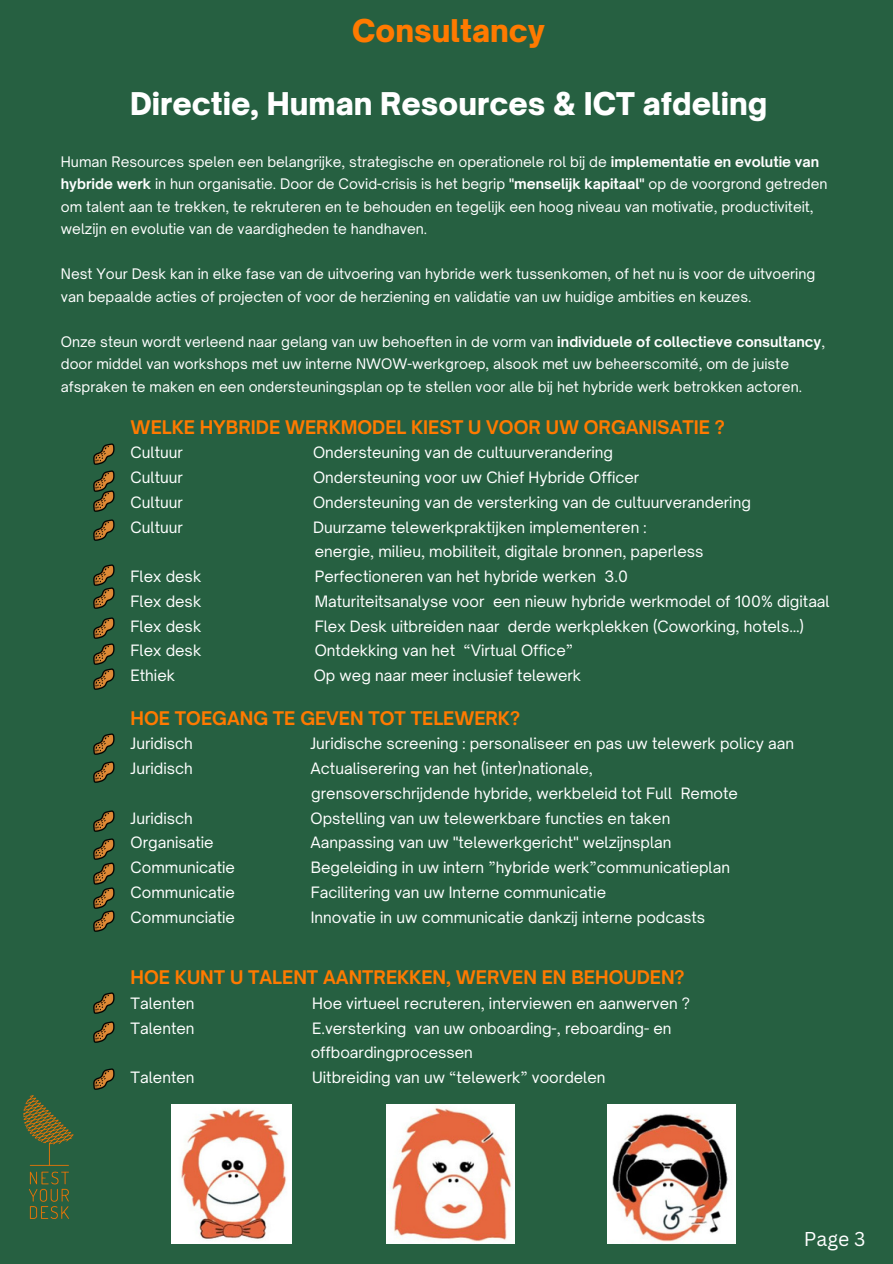
<style>
.page{position:relative;width:893px;height:1264px;background:#fff}
.page>*{position:absolute;margin:0;border:0;box-sizing:border-box;transform-origin:0 0}
.t1{font:900 30px "Open Sauce One";color:#fff}
.t2{font:900 30px "Open Sauce One";color:#ff7a00}
.t3{font:19.5px "Canva Sans";color:#fff}
.t4{font:700 18px "Open Sauce One";color:#ff7a00}
.t5{font:15px/24.8px "Open Sauce One";color:#fff}
.t6{font:13.95px/22.5px "Open Sauce One";color:#fff}
.s1{font-weight:700}
</style>
<div class="page">
<div style="left:0;top:0;width:892px;height:1263px;background:#266041"></div>
<img style="left:171px;top:1104px;width:120px;height:139px">
<img style="left:386px;top:1104px;width:129px;height:139px">
<img style="left:608px;top:1104px;width:127px;height:139px">
<img style="left:23px;top:1095px;width:51px;height:124px">
<img style="left:93px;top:443px;width:22px;height:45px">
<img style="left:93px;top:488px;width:22px;height:53px">
<img style="left:93px;top:617px;width:22px;height:22px">
<img style="left:93px;top:669px;width:22px;height:21px">
<img style="left:93px;top:589px;width:22px;height:20px">
<img style="left:93px;top:733px;width:22px;height:50px">
<img style="left:93px;top:810px;width:22px;height:50px">
<img style="left:93px;top:643px;width:22px;height:26px">
<img style="left:93px;top:862px;width:22px;height:22px">
<img style="left:93px;top:884px;width:22px;height:23px">
<img style="left:93px;top:907px;width:22px;height:25px">
<img style="left:93px;top:992px;width:22px;height:51px">
<img style="left:93px;top:1068px;width:22px;height:22px">
<img style="left:93px;top:564px;width:22px;height:25px">
<p class="t2" style="left:352px;top:12px;width:194px">Consultancy</p>
<p class="t1" style="left:130px;top:84px;width:638px">Directie, Human Resources &amp; ICT afdeling</p>
<p class="t6" style="left:61px;top:150px;width:768px">Human Resources spelen een belangrijke, strategische en operationele rol bij de <span class="s1">implementatie en evolutie van hybride werk</span> in hun organisatie. Door de Covid-crisis is het begrip <span class="s1">"menselijk kapitaal"</span> op de voorgrond getreden om talent aan te trekken, te rekruteren en te behouden en tegelijk een hoog niveau van motivatie, productiviteit, welzijn en evolutie van de vaardigheden te handhaven.</p>
<p class="t6" style="left:61px;top:263px;width:755px">Nest Your Desk kan in elke fase van de uitvoering van hybride werk tussenkomen, of het nu is voor de uitvoering van bepaalde acties of projecten of voor de herziening en validatie van uw huidige ambities en keuzes.</p>
<p class="t6" style="left:61px;top:330px;width:765px">Onze steun wordt verleend naar gelang van uw behoeften in de vorm van <span class="s1">individuele of collectieve consultancy</span>, door middel van workshops met uw interne NWOW-werkgroep, alsook met uw beheerscomité, om de juiste afspraken te maken en een ondersteuningsplan op te stellen voor alle bij het hybride werk betrokken actoren.</p>
<p class="t4" style="left:131px;top:415px;width:595px">WELKE HYBRIDE WERKMODEL KIEST U VOOR UW ORGANISATIE ?</p>
<p class="t5" style="left:131px;top:440px;width:54px">Cultuur</p>
<p class="t5" style="left:313px;top:440px;width:301px">Ondersteuning van de cultuurverandering</p>
<p class="t5" style="left:131px;top:465px;width:54px">Cultuur</p>
<p class="t5" style="left:313px;top:465px;width:328px">Ondersteuning voor uw Chief Hybride Officer</p>
<p class="t5" style="left:131px;top:489px;width:54px">Cultuur</p>
<p class="t5" style="left:313px;top:489px;width:439px">Ondersteuning van de versterking van de cultuurverandering</p>
<p class="t5" style="left:131px;top:514px;width:54px">Cultuur</p>
<p class="t5" style="left:313px;top:514px;width:335px">Duurzame telewerkpraktijken implementeren :</p>
<p class="t5" style="left:315px;top:539px;width:390px">energie, milieu, mobiliteit, digitale bronnen, paperless</p>
<p class="t5" style="left:131px;top:564px;width:72px">Flex desk</p>
<p class="t5" style="left:315px;top:564px;width:315px">Perfectioneren van het hybride werken 3.0</p>
<p class="t5" style="left:131px;top:588px;width:72px">Flex desk</p>
<p class="t5" style="left:315px;top:588px;width:516px">Maturiteitsanalyse voor een nieuw hybride werkmodel of 100% digitaal</p>
<p class="t5" style="left:131px;top:613px;width:72px">Flex desk</p>
<p class="t5" style="left:315px;top:613px;width:491px">Flex Desk uitbreiden naar derde werkplekken (Coworking, hotels…)</p>
<p class="t5" style="left:131px;top:638px;width:72px">Flex desk</p>
<p class="t5" style="left:315px;top:638px;width:260px">Ontdekking van het “Virtual Office”</p>
<p class="t5" style="left:131px;top:663px;width:46px">Ethiek</p>
<p class="t5" style="left:314px;top:663px;width:269px">Op weg naar meer inclusief telewerk</p>
<p class="t4" style="left:131px;top:706px;width:391px">HOE TOEGANG TE GEVEN TOT TELEWERK?</p>
<p class="t5" style="left:131px;top:731px;width:64px">Juridisch</p>
<p class="t5" style="left:310px;top:731px;width:485px">Juridische screening : personaliseer en pas uw telewerk policy aan</p>
<p class="t5" style="left:131px;top:756px;width:64px">Juridisch</p>
<p class="t5" style="left:310px;top:756px;width:284px">Actualiserering van het (inter)nationale,</p>
<p class="t5" style="left:311px;top:780px;width:428px">grensoverschrijdende hybride, werkbeleid tot Full Remote</p>
<p class="t5" style="left:131px;top:805px;width:64px">Juridisch</p>
<p class="t5" style="left:310px;top:805px;width:361px">Opstelling van uw telewerkbare functies en taken</p>
<p class="t5" style="left:131px;top:830px;width:85px">Organisatie</p>
<p class="t5" style="left:310px;top:830px;width:362px">Aanpassing van uw "telewerkgericht" welzijnsplan</p>
<p class="t5" style="left:131px;top:855px;width:106px">Communicatie</p>
<p class="t5" style="left:311px;top:855px;width:421px">Begeleiding in uw intern ”hybride werk”communicatieplan</p>
<p class="t5" style="left:131px;top:879px;width:106px">Communicatie</p>
<p class="t5" style="left:311px;top:879px;width:297px">Facilitering van uw Interne communicatie</p>
<p class="t5" style="left:131px;top:904px;width:106px">Communciatie</p>
<p class="t5" style="left:311px;top:904px;width:396px">Innovatie in uw communicatie dankzij interne podcasts</p>
<p class="t4" style="left:131px;top:966px;width:555px">HOE KUNT U TALENT AANTREKKEN, WERVEN EN BEHOUDEN?</p>
<p class="t5" style="left:131px;top:990px;width:65px">Talenten</p>
<p class="t5" style="left:312px;top:990px;width:379px">Hoe virtueel recruteren, interviewen en aanwerven ?</p>
<p class="t5" style="left:131px;top:1015px;width:65px">Talenten</p>
<p class="t5" style="left:310px;top:1015px;width:362px">E.versterking van uw onboarding-, reboarding- en offboardingprocessen</p>
<p class="t5" style="left:131px;top:1065px;width:65px">Talenten</p>
<p class="t5" style="left:312px;top:1065px;width:295px">Uitbreiding van uw “telewerk” voordelen</p>
<p class="t3" style="left:803px;top:1224px;width:63px">Page 3</p>
</div>
